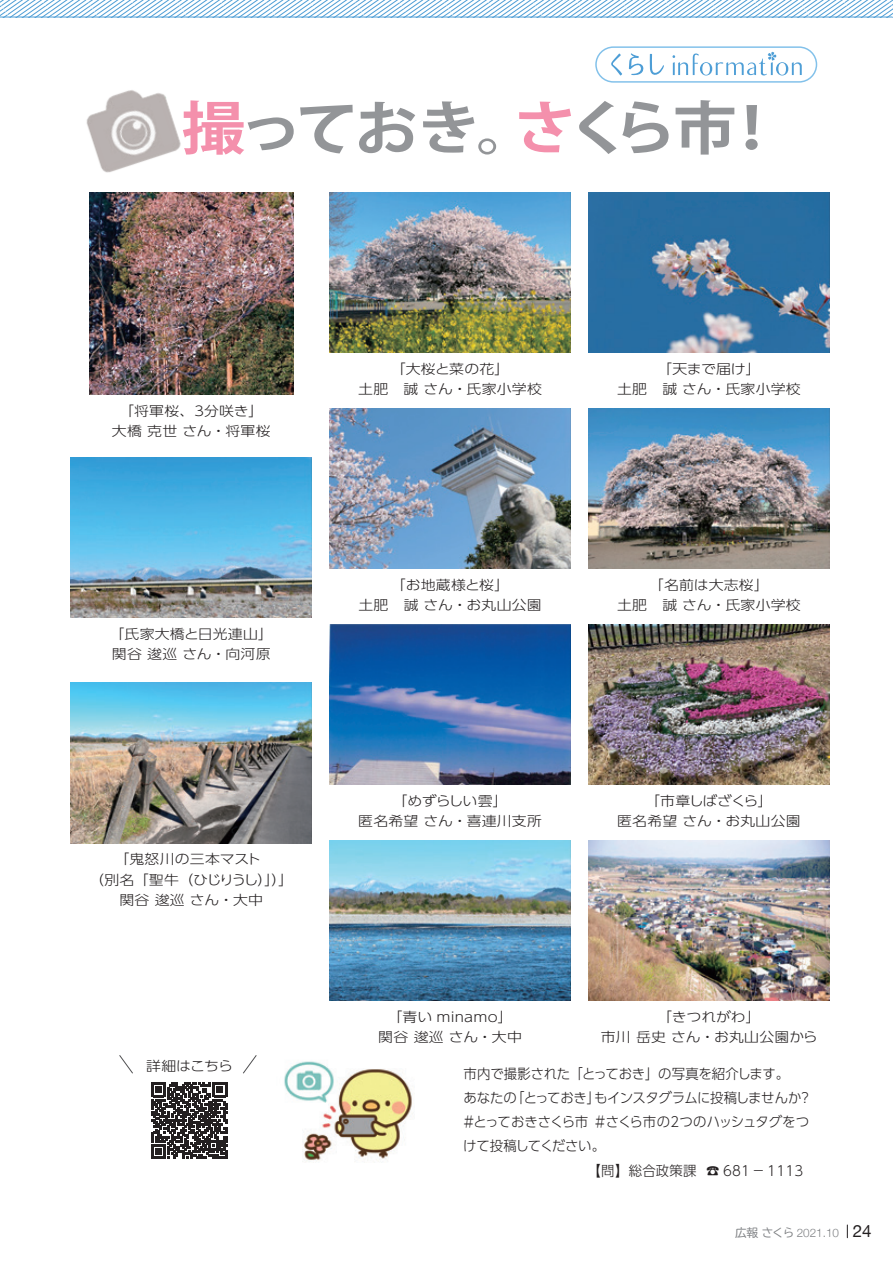
<style>
.page{position:relative;width:893px;height:1263px;background:#fff}
.page>*{position:absolute;margin:0;border:0;box-sizing:border-box;transform-origin:0 0}
.t1{font:700 57.45px "Koz Go Pr 6 N";letter-spacing:-.095em;color:#939598;scale:1.11 1}
.t2{font:16.95px "Helvetica Neue";color:#231f20}
.t3{font:300 13.8px "UD Shin Go Pr 6 N";letter-spacing:-.015em;color:#231f20}
.t4{font:300 13.8px/24.2px "UD Shin Go Pr 6 N";letter-spacing:-.05em;color:#231f20}
.t5{font:300 13.35px/20.2px "UD Shin Go Pr 6 N";letter-spacing:.015em;color:#231f20;text-align:center;scale:1.11 1}
.t6{font:300 11.7px "Helvetica Neue";color:#808285}
.s1{color:#f490ac}
.s2{font-family:"TBUDR Go Std";font-weight:400}
</style>
<div class="page">
<svg style="left:0;top:0;width:893px;height:17px"></svg>
<hr style="left:0;top:17px;width:892px;height:1px;background:#4e9ed6">
<div style="left:595px;top:46px;width:222px;height:37px;border:1px solid #82c1ea;border-radius:17px"></div>
<svg style="left:611px;top:53px;width:11px;height:23px"></svg>
<svg style="left:629px;top:53px;width:15px;height:22px"></svg>
<svg style="left:650px;top:54px;width:14px;height:21px"></svg>
<svg style="left:672px;top:52px;width:130px;height:24px"></svg>
<img style="left:86px;top:90px;width:95px;height:83px">
<img style="left:330px;top:192px;width:240px;height:161px">
<img style="left:330px;top:624px;width:240px;height:161px">
<img style="left:71px;top:457px;width:241px;height:161px">
<img style="left:330px;top:408px;width:240px;height:161px">
<img style="left:330px;top:840px;width:240px;height:161px">
<img style="left:71px;top:682px;width:241px;height:161px">
<img style="left:588px;top:192px;width:241px;height:161px">
<img style="left:588px;top:624px;width:241px;height:160px">
<img style="left:588px;top:408px;width:241px;height:161px">
<img style="left:588px;top:840px;width:241px;height:161px">
<img style="left:89px;top:192px;width:204px;height:203px">
<img style="left:284px;top:1061px;width:128px;height:101px">
<svg style="left:151px;top:1083px;width:76px;height:75px"></svg>
<svg style="left:119px;top:1055px;width:14px;height:19px"></svg>
<svg style="left:243px;top:1055px;width:14px;height:19px"></svg>
<svg style="left:847px;top:1225px;width:1px;height:13px"></svg>
<h1 class="t1" style="left:181px;top:96px;width:325px"><span class="s1">撮</span>っておき。</h1>
<h1 class="t1" style="left:513px;top:96px;width:203px"><span class="s1">さ</span>くら市</h1>
<h1 class="t1" style="left:720px;top:96px;width:59px">!</h1>
<p class="t5" style="left:112px;top:400px;width:144px;text-align:left;text-indent:7px">「将軍桜、<br>大橋克世さん・将軍桜</p>
<p class="t5" style="left:204px;top:400px;width:55px">分咲き「</p>
<p class="t5" style="left:192px;top:400px;width:15px">３</p>
<p class="t5" style="left:110px;top:623px;width:149px;text-align:left">「氏家大橋と日光連山「関谷逡巡さん・向河原</p>
<p class="t5" style="left:89px;top:849px;width:185px">「鬼怒川の三本マスト<br>（別名「聖牛（ひじりうし 「(「(関谷逡巡さん・大中</p>
<p class="t5" style="left:146px;top:1055px;width:80px">詳細はこちら</p>
<p class="t5" style="left:358px;top:358px;width:167px">「大桜と菜の花「<br>土肥　誠さん・氏家小学校</p>
<p class="t5" style="left:617px;top:358px;width:167px">「天まで届け「<br>土肥　誠さん・氏家小学校</p>
<p class="t5" style="left:358px;top:574px;width:167px">「お地蔵様と桜「<br>土肥　誠さん・お丸山公園</p>
<p class="t5" style="left:358px;top:790px;width:167px">「めずらしい雲「<br>匿名希望さん・喜連川支所</p>
<p class="t5" style="left:617px;top:574px;width:167px">「名前は大志桜「<br>土肥　誠さん・氏家小学校</p>
<p class="t5" style="left:617px;top:790px;width:167px">「市章しばざくら「<br>匿名希望さん・お丸山公園</p>
<p class="t5" style="left:378px;top:1006px;width:131px">「青い minamo「<br>関谷逡巡さん・大中</p>
<p class="t5" style="left:601px;top:1006px;width:197px">「きつれがわ「<br>市川岳史さん・お丸山公園から</p>
<p class="t3" style="left:463px;top:1062px;width:327px">市内で撮影された「とっておき」の写真を紹介します。</p>
<p class="t3" style="left:594px;top:1087px;width:209px">もインスタグラムに投稿しませんか</p>
<p class="t3" style="left:511px;top:1087px;width:91px">「とっておき」</p>
<p class="t3" style="left:463px;top:1087px;width:55px">あなたの</p>
<p class="t3" style="left:799px;top:1087px;width:15px">?</p>
<p class="t3" style="left:679px;top:1111px;width:131px">つのハッシュタグをつ</p>
<p class="t4" style="left:462px;top:1109px;width:221px">＃とっておきさくら市＃さくら市の２けて投稿してください。</p>
<p class="t3" style="left:587px;top:1159px;width:111px">【問】総合政策課</p>
<p class="t3" style="left:706px;top:1159px;width:99px">☎681－1113</p>
<p class="t6" style="left:735px;top:1223px;width:106px"><span class="s2">広報さくら</span> 2021.10</p>
<p class="t2" style="left:853px;top:1219px;width:20px">24</p>
</div>
